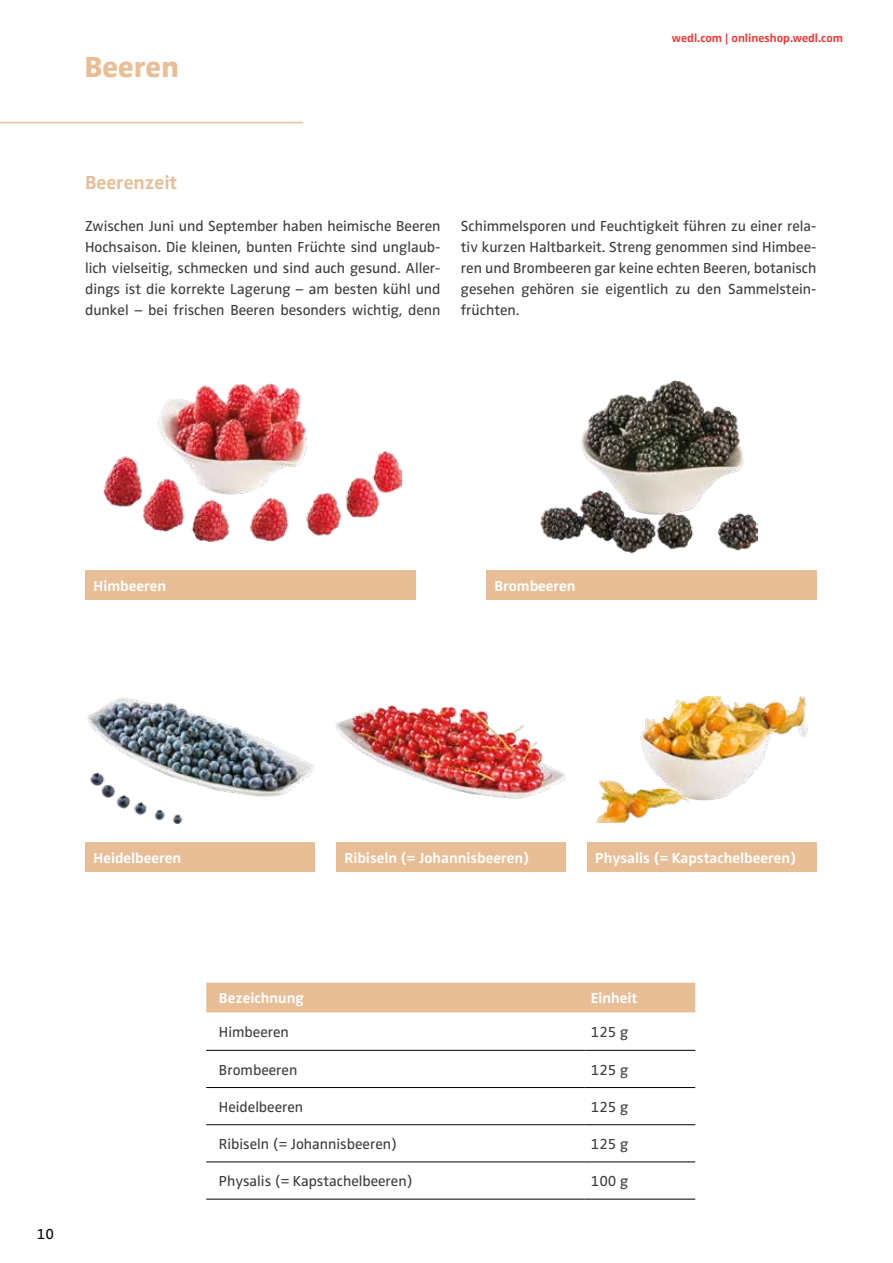
<style>
.page{position:relative;width:893px;height:1263px;background:#fff}
.page>*{position:absolute;margin:0;border:0;box-sizing:border-box;transform-origin:0 0}
.t1{font:800 30px "Zwo Pro";color:#e8be96}
.t2{font:700 19.5px "Zwo Pro";color:#e8be96}
.t3{font:15px/21px "Zwo Pro";color:#3c3c3b;text-align:justify}
.t4{font:700 15px "Zwo Pro";color:#fff}
.t5{font:15px "Zwo Pro";color:#000}
.t6{font:700 12px "Zwo Pro";color:#e83b38}
</style>
<div class="page">
<hr style="left:0;top:122px;width:303px;height:1px;background:#e8be96">
<img style="left:596px;top:696px;width:211px;height:127px">
<div style="left:587px;top:842px;width:229px;height:30px;background:#e8be96"></div>
<div style="left:85px;top:842px;width:230px;height:30px;background:#e8be96"></div>
<img style="left:336px;top:705px;width:230px;height:93px">
<div style="left:336px;top:842px;width:230px;height:30px;background:#e8be96"></div>
<img style="left:540px;top:381px;width:218px;height:171px">
<div style="left:85px;top:570px;width:331px;height:30px;background:#e8be96"></div>
<div style="left:486px;top:570px;width:330px;height:30px;background:#e8be96"></div>
<img style="left:104px;top:384px;width:298px;height:158px">
<img style="left:87px;top:698px;width:226px;height:125px">
<div style="left:206px;top:983px;width:489px;height:29px;background:#e8be96"></div>
<hr style="left:206px;top:1050px;width:379px;height:1px;background:#000">
<hr style="left:206px;top:1087px;width:379px;height:1px;background:#000">
<hr style="left:585px;top:1050px;width:110px;height:1px;background:#000">
<hr style="left:585px;top:1087px;width:110px;height:1px;background:#000">
<hr style="left:206px;top:1124px;width:379px;height:1px;background:#000">
<hr style="left:585px;top:1124px;width:110px;height:1px;background:#000">
<hr style="left:206px;top:1161px;width:379px;height:1px;background:#000">
<hr style="left:206px;top:1199px;width:379px;height:1px;background:#000">
<hr style="left:585px;top:1161px;width:110px;height:1px;background:#000">
<hr style="left:585px;top:1199px;width:110px;height:1px;background:#000">
<h1 class="t1" style="left:84px;top:44px;width:96px">Beeren</h1>
<p class="t6" style="left:672px;top:29px;width:173px">wedl.com | onlineshop.wedl.com</p>
<h2 class="t2" style="left:85px;top:168px;width:94px">Beerenzeit</h2>
<p class="t3" style="left:85px;top:214px;width:357px">Zwischen Juni und September haben heimische Beeren Hochsaison. Die kleinen, bunten Früchte sind unglaub&shy;lich vielseitig, schmecken und sind auch gesund. Aller&shy;dings ist die korrekte Lagerung – am besten kühl und dunkel – bei frischen Beeren besonders wichtig, denn</p>
<p class="t3" style="left:461px;top:214px;width:357px">Schimmelsporen und Feuchtigkeit führen zu einer rela&shy;tiv kurzen Haltbarkeit. Streng genommen sind Himbee&shy;ren und Brombeeren gar keine echten Beeren, botanisch gesehen gehören sie eigentlich zu den Sammelstein&shy;früchten.</p>
<p class="t4" style="left:94px;top:574px;width:74px">Himbeeren</p>
<p class="t4" style="left:494px;top:574px;width:83px">Brombeeren</p>
<p class="t4" style="left:94px;top:846px;width:89px">Heidelbeeren</p>
<p class="t4" style="left:344px;top:846px;width:187px">Ribiseln (= Johannisbeeren)</p>
<p class="t4" style="left:595px;top:846px;width:203px">Physalis (= Kapstachelbeeren)</p>
<p class="t5" style="left:37px;top:1222px;width:19px">10</p>
<p class="t4" style="left:219px;top:987px;width:86px">Bezeichnung</p>
<p class="t4" style="left:591px;top:987px;width:48px">Einheit</p>
<p class="t3" style="left:219px;top:1020px;width:71px">Himbeeren</p>
<p class="t3" style="left:591px;top:1020px;width:39px">125 g</p>
<p class="t3" style="left:219px;top:1058px;width:80px">Brombeeren</p>
<p class="t3" style="left:591px;top:1058px;width:39px">125 g</p>
<p class="t3" style="left:219px;top:1095px;width:86px">Heidelbeeren</p>
<p class="t3" style="left:591px;top:1095px;width:39px">125 g</p>
<p class="t3" style="left:219px;top:1133px;width:180px">Ribiseln (= Johannisbeeren)</p>
<p class="t3" style="left:591px;top:1133px;width:39px">125 g</p>
<p class="t3" style="left:219px;top:1170px;width:195px">Physalis (= Kapstachelbeeren)</p>
<p class="t3" style="left:591px;top:1170px;width:39px">100 g</p>
</div>
